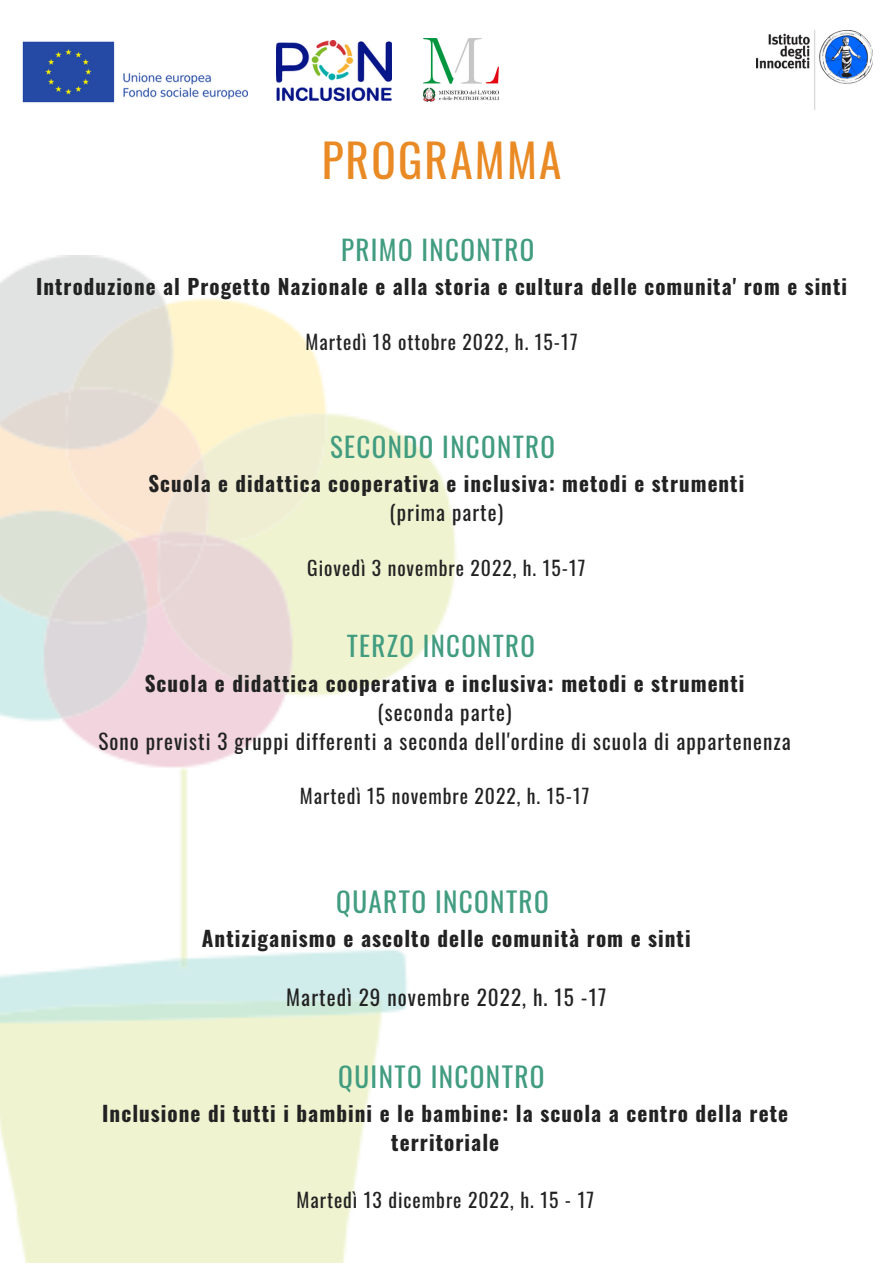
<style>
.page{position:relative;width:893px;height:1264px;background:#fff}
.page>*{position:absolute;margin:0;border:0;box-sizing:border-box;transform-origin:0 0}
.t1{font:45.3px "Oswald";letter-spacing:.05em;color:#e98a24}
.t2{font:27.15px "Oswald";letter-spacing:.05em;color:#419c80}
.t3{font:27px "Oswald";letter-spacing:.05em;color:#419c80}
.t4{font:26.85px "Oswald";letter-spacing:.05em;color:#419c80}
.t5{font:700 21.15px/29.2px "Oswald";letter-spacing:.05em;color:#222;text-align:center}
.t6{font:21.15px/29.1px "Oswald";letter-spacing:.05em;color:#222;text-align:center}
.t7{font:700 21px "Oswald";letter-spacing:.05em;color:#222}
.t8{font:21px "Oswald";letter-spacing:.05em;color:#222}
.t9{font:19.65px "Oswald";letter-spacing:.05em;color:#222}
</style>
<div class="page">
<img style="left:0;top:256px;width:457px;height:1006px">
<img style="left:22px;top:41px;width:226px;height:62px">
<img style="left:276px;top:41px;width:115px;height:60px">
<img style="left:423px;top:38px;width:75px;height:63px">
<img style="left:756px;top:30px;width:116px;height:79px">
<h1 class="t1" style="left:321px;top:124px;width:241px">PROGRAMMA</h1>
<p class="t3" style="left:341px;top:228px;width:194px">PRIMO INCONTRO</p>
<p class="t7" style="left:36px;top:269px;width:812px">Introduzione al Progetto Nazionale e alla storia e cultura delle comunita' rom e sinti</p>
<p class="t9" style="left:305px;top:326px;width:273px">Martedì 18 ottobre 2022, h. 15-17</p>
<p class="t3" style="left:330px;top:426px;width:226px">SECONDO INCONTRO</p>
<p class="t7" style="left:148px;top:466px;width:597px">Scuola e didattica cooperativa e inclusiva: metodi e strumenti</p>
<p class="t8" style="left:389px;top:496px;width:115px">(prima parte)</p>
<p class="t9" style="left:307px;top:552px;width:279px">Giovedì 3 novembre 2022, h. 15-17</p>
<p class="t4" style="left:347px;top:625px;width:190px">TERZO INCONTRO</p>
<p class="t5" style="left:145px;top:668px;width:601px">Scuola e didattica cooperativa e inclusiva: metodi e strumenti</p>
<p class="t6" style="left:98px;top:697px;width:693px">(seconda parte)<br>Sono previsti 3 gruppi differenti a seconda dell'ordine di scuola di appartenenza</p>
<p class="t9" style="left:300px;top:780px;width:291px">Martedì 15 novembre 2022, h. 15-17</p>
<p class="t2" style="left:336px;top:880px;width:214px">QUARTO INCONTRO</p>
<p class="t5" style="left:202px;top:922px;width:490px">Antiziganismo e ascolto delle comunità rom e sinti</p>
<p class="t6" style="left:286px;top:981px;width:321px">Martedì 29 novembre 2022, h. 15 -17</p>
<p class="t2" style="left:338px;top:1055px;width:208px">QUINTO INCONTRO</p>
<p class="t5" style="left:102px;top:1097px;width:687px">Inclusione di tutti i bambini e le bambine: la scuola a centro della rete territoriale</p>
<p class="t9" style="left:296px;top:1184px;width:299px">Martedì 13 dicembre 2022, h. 15 - 17</p>
</div>
